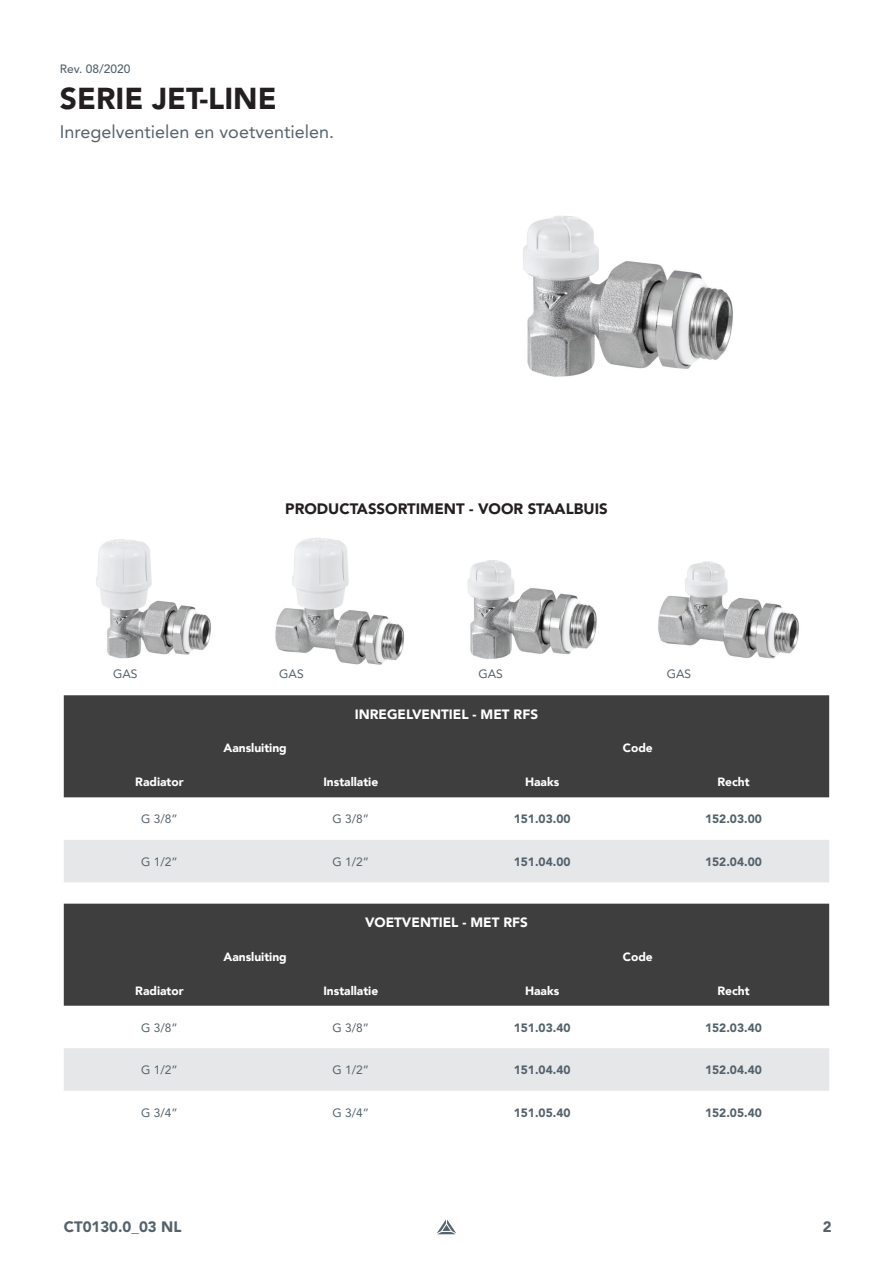
<style>
.page{position:relative;width:893px;height:1263px;background:#fff}
.page>*{position:absolute;margin:0;border:0;box-sizing:border-box;transform-origin:0 0}
.t1{font:900 30px "Avenir LT Pro";color:#231f20}
.t2{font:18px "Avenir LT Pro";color:#55636c}
.t3{font:900 15px "Avenir LT Pro";color:#231f20}
.t4{font:900 15px "Avenir LT Pro";color:#54626c}
.t5{font:900 13.5px "Avenir";color:#fff}
.t6{font:900 12px "Avenir LT Pro";color:#54626c}
.t7{font:900 12px "Avenir";color:#fff}
.t8{font:12px "Avenir LT Pro";color:#54626c}
.t9{font:500 12px "Avenir LT Pro";color:#54626c}
</style>
<div class="page">
<svg style="left:437px;top:1219px;width:19px;height:15px"></svg>
<div style="left:64px;top:695px;width:765px;height:102px;background:#3e3e3f"></div>
<div style="left:64px;top:840px;width:765px;height:42px;background:#e6e7e9"></div>
<div style="left:64px;top:904px;width:765px;height:102px;background:#3e3e3f"></div>
<div style="left:64px;top:1048px;width:765px;height:43px;background:#e6e7e9"></div>
<img style="left:523px;top:215px;width:210px;height:162px">
<div style="left:711px;top:260px;width:22px;height:23px;background:#fff;border-radius:50%"></div>
<img style="left:96px;top:539px;width:115px;height:119px">
<img style="left:275px;top:537px;width:129px;height:128px">
<img style="left:468px;top:560px;width:129px;height:99px">
<img style="left:658px;top:561px;width:141px;height:98px">
<div style="left:386px;top:592px;width:22px;height:22px;background:#fff;border-radius:50%"></div>
<div style="left:582px;top:580px;width:22px;height:23px;background:#fff;border-radius:50%"></div>
<div style="left:777px;top:579px;width:23px;height:23px;background:#fff;border-radius:50%"></div>
<p class="t9" style="left:60px;top:62px;width:72px">Rev. 08/2020</p>
<h1 class="t1" style="left:60px;top:80px;width:218px">SERIE JET-LINE</h1>
<h2 class="t2" style="left:60px;top:121px;width:276px">Inregelventielen en voetventielen.</h2>
<p class="t3" style="left:285px;top:499px;width:324px">PRODUCTASSORTIMENT - VOOR STAALBUIS</p>
<p class="t8" style="left:113px;top:666px;width:26px">GAS</p>
<p class="t8" style="left:279px;top:666px;width:26px">GAS</p>
<p class="t8" style="left:478px;top:666px;width:26px">GAS</p>
<p class="t8" style="left:667px;top:666px;width:26px">GAS</p>
<p class="t5" style="left:355px;top:703px;width:185px">INREGELVENTIEL - MET RFS</p>
<p class="t7" style="left:223px;top:738px;width:65px">Aansluiting</p>
<p class="t7" style="left:623px;top:738px;width:31px">Code</p>
<p class="t7" style="left:135px;top:772px;width:50px">Radiator</p>
<p class="t7" style="left:323px;top:772px;width:56px">Installatie</p>
<p class="t7" style="left:525px;top:772px;width:36px">Haaks</p>
<p class="t7" style="left:717px;top:772px;width:34px">Recht</p>
<p class="t8" style="left:141px;top:812px;width:38px">G 3/8”</p>
<p class="t8" style="left:332px;top:812px;width:38px">G 3/8”</p>
<p class="t6" style="left:514px;top:812px;width:58px">151.03.00</p>
<p class="t6" style="left:705px;top:812px;width:58px">152.03.00</p>
<p class="t8" style="left:141px;top:854px;width:38px">G 1/2”</p>
<p class="t8" style="left:332px;top:854px;width:38px">G 1/2”</p>
<p class="t6" style="left:514px;top:854px;width:58px">151.04.00</p>
<p class="t6" style="left:705px;top:854px;width:58px">152.04.00</p>
<p class="t5" style="left:365px;top:911px;width:164px">VOETVENTIEL - MET RFS</p>
<p class="t7" style="left:223px;top:946px;width:65px">Aansluiting</p>
<p class="t7" style="left:623px;top:946px;width:31px">Code</p>
<p class="t7" style="left:135px;top:980px;width:50px">Radiator</p>
<p class="t7" style="left:323px;top:980px;width:56px">Installatie</p>
<p class="t7" style="left:525px;top:980px;width:36px">Haaks</p>
<p class="t7" style="left:717px;top:980px;width:34px">Recht</p>
<p class="t8" style="left:141px;top:1020px;width:38px">G 3/8”</p>
<p class="t8" style="left:332px;top:1020px;width:38px">G 3/8”</p>
<p class="t6" style="left:514px;top:1020px;width:58px">151.03.40</p>
<p class="t6" style="left:705px;top:1020px;width:58px">152.03.40</p>
<p class="t8" style="left:141px;top:1062px;width:38px">G 1/2”</p>
<p class="t8" style="left:332px;top:1062px;width:38px">G 1/2”</p>
<p class="t6" style="left:514px;top:1062px;width:58px">151.04.40</p>
<p class="t6" style="left:705px;top:1062px;width:58px">152.04.40</p>
<p class="t8" style="left:141px;top:1105px;width:38px">G 3/4”</p>
<p class="t8" style="left:332px;top:1105px;width:38px">G 3/4”</p>
<p class="t6" style="left:514px;top:1105px;width:58px">151.05.40</p>
<p class="t6" style="left:705px;top:1105px;width:58px">152.05.40</p>
<p class="t4" style="left:64px;top:1218px;width:119px">CT0130.0_03 NL</p>
<p class="t4" style="left:823px;top:1218px;width:10px">2</p>
</div>
